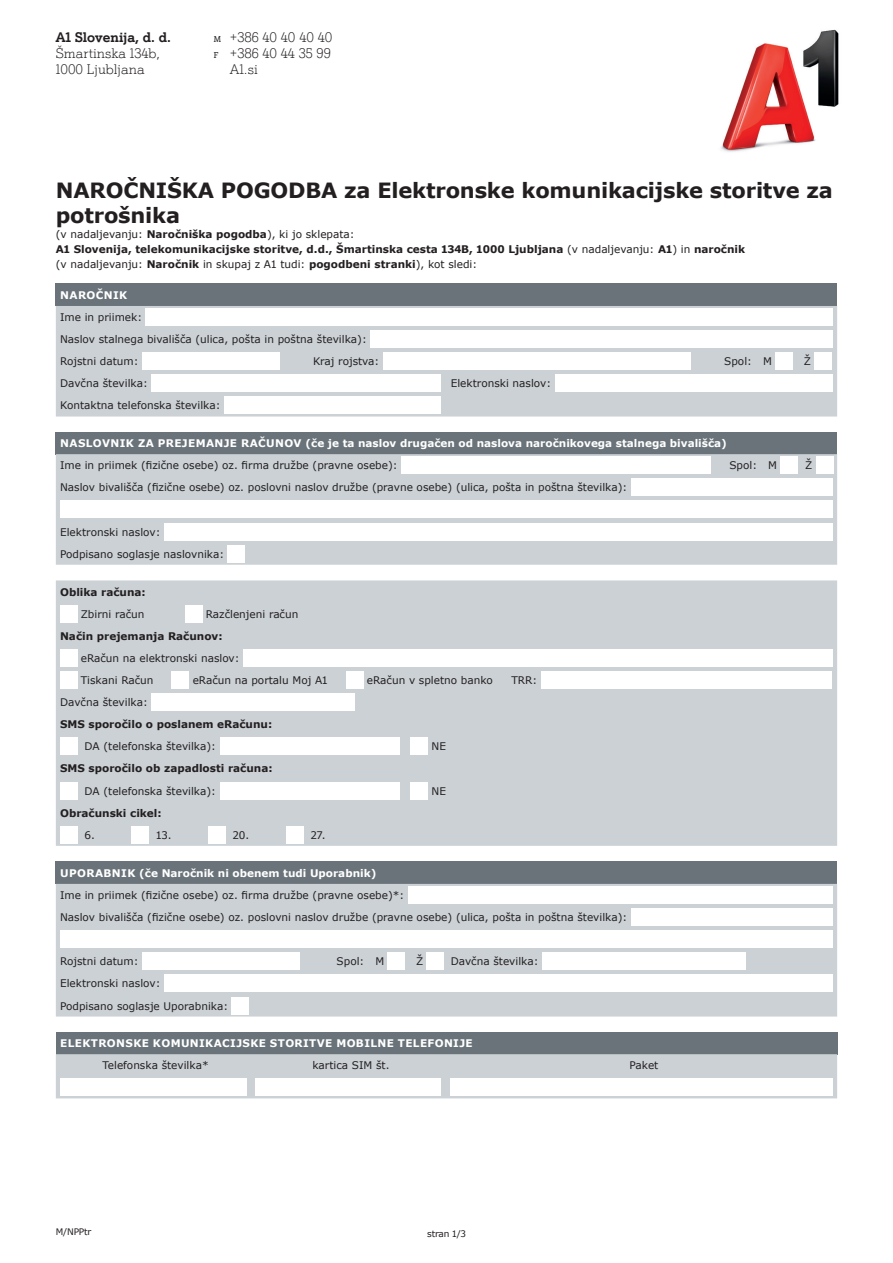
<style>
.page{position:relative;width:893px;height:1263px;background:#fff}
.page>*{position:absolute;margin:0;border:0;box-sizing:border-box;transform-origin:0 0}
.t1{font:700 21px/25.2px "Verdana";letter-spacing:-.01em;color:#231f20}
.t2{font:13.5px/16.2px "A1 Einfach Go Leicht";color:#231f20}
.t3{font:700 13.5px "A1 Einfach Go";color:#231f20}
.t4{font:10.5px/22px "Verdana";color:#231f20}
.t5{font:700 10.5px/15px "Verdana";color:#231f20}
.t6{font:700 10.5px "Verdana";color:#fff}
.t7{font:700 10.5px "Verdana";letter-spacing:.035em;color:#fff}
.t8{font:9px "Verdana";letter-spacing:-.02em;color:#231f20}
.t9{font:500 8.25px/16.4px "A1 Einfach Go";color:#231f20}
.s1{font-weight:400}
</style>
<div class="page">
<img style="left:721px;top:29px;width:118px;height:123px">
<div style="left:56px;top:284px;width:781px;height:22px;background:#697379"></div>
<div style="left:56px;top:306px;width:781px;height:110px;background:#cbd1d5"></div>
<div style="left:146px;top:308px;width:687px;height:17px;background:#fff"></div>
<div style="left:370px;top:331px;width:463px;height:17px;background:#fff"></div>
<div style="left:142px;top:353px;width:138px;height:17px;background:#fff"></div>
<div style="left:383px;top:353px;width:308px;height:17px;background:#fff"></div>
<div style="left:776px;top:353px;width:17px;height:17px;background:#fff"></div>
<div style="left:814px;top:353px;width:17px;height:17px;background:#fff"></div>
<div style="left:152px;top:375px;width:289px;height:17px;background:#fff"></div>
<div style="left:555px;top:375px;width:278px;height:17px;background:#fff"></div>
<div style="left:224px;top:397px;width:217px;height:17px;background:#fff"></div>
<div style="left:56px;top:432px;width:781px;height:22px;background:#697379"></div>
<div style="left:56px;top:454px;width:781px;height:111px;background:#cbd1d5"></div>
<div style="left:401px;top:457px;width:310px;height:17px;background:#fff"></div>
<div style="left:781px;top:457px;width:17px;height:17px;background:#fff"></div>
<div style="left:816px;top:457px;width:17px;height:17px;background:#fff"></div>
<div style="left:631px;top:479px;width:202px;height:17px;background:#fff"></div>
<div style="left:60px;top:501px;width:773px;height:17px;background:#fff"></div>
<div style="left:164px;top:523px;width:669px;height:17px;background:#fff"></div>
<div style="left:228px;top:545px;width:17px;height:17px;background:#fff"></div>
<div style="left:56px;top:580px;width:781px;height:266px;background:#cbd1d5"></div>
<div style="left:60px;top:605px;width:17px;height:17px;background:#fff"></div>
<div style="left:185px;top:605px;width:17px;height:17px;background:#fff"></div>
<div style="left:60px;top:649px;width:17px;height:17px;background:#fff"></div>
<div style="left:243px;top:649px;width:590px;height:17px;background:#fff"></div>
<div style="left:60px;top:671px;width:17px;height:17px;background:#fff"></div>
<div style="left:172px;top:671px;width:17px;height:17px;background:#fff"></div>
<div style="left:346px;top:671px;width:17px;height:17px;background:#fff"></div>
<div style="left:541px;top:671px;width:291px;height:17px;background:#fff"></div>
<div style="left:152px;top:693px;width:203px;height:18px;background:#fff"></div>
<div style="left:60px;top:738px;width:17px;height:17px;background:#fff"></div>
<div style="left:220px;top:738px;width:180px;height:17px;background:#fff"></div>
<div style="left:411px;top:738px;width:17px;height:17px;background:#fff"></div>
<div style="left:60px;top:782px;width:17px;height:17px;background:#fff"></div>
<div style="left:220px;top:782px;width:180px;height:17px;background:#fff"></div>
<div style="left:411px;top:782px;width:17px;height:17px;background:#fff"></div>
<div style="left:60px;top:826px;width:17px;height:17px;background:#fff"></div>
<div style="left:132px;top:826px;width:17px;height:17px;background:#fff"></div>
<div style="left:208px;top:826px;width:17px;height:17px;background:#fff"></div>
<div style="left:286px;top:826px;width:17px;height:17px;background:#fff"></div>
<div style="left:56px;top:862px;width:781px;height:22px;background:#697379"></div>
<div style="left:56px;top:884px;width:781px;height:132px;background:#cbd1d5"></div>
<div style="left:408px;top:886px;width:425px;height:17px;background:#fff"></div>
<div style="left:631px;top:908px;width:202px;height:17px;background:#fff"></div>
<div style="left:60px;top:931px;width:773px;height:17px;background:#fff"></div>
<div style="left:142px;top:953px;width:158px;height:17px;background:#fff"></div>
<div style="left:388px;top:953px;width:17px;height:17px;background:#fff"></div>
<div style="left:427px;top:953px;width:17px;height:17px;background:#fff"></div>
<div style="left:542px;top:953px;width:204px;height:17px;background:#fff"></div>
<div style="left:164px;top:975px;width:669px;height:17px;background:#fff"></div>
<div style="left:232px;top:997px;width:17px;height:17px;background:#fff"></div>
<div style="left:56px;top:1032px;width:781px;height:22px;background:#697379"></div>
<svg style="left:56px;top:1054px;width:781px;height:44px;background:#ccd1d5"></svg>
<div style="left:60px;top:1079px;width:187px;height:17px;background:#fff"></div>
<div style="left:255px;top:1079px;width:186px;height:17px;background:#fff"></div>
<div style="left:451px;top:1079px;width:382px;height:17px;background:#fff"></div>
<p class="t3" style="left:56px;top:28px;width:117px">A1 Slovenija, d. d.</p>
<p class="t2" style="left:56px;top:45px;width:106px">Šmartinska 134b,<br>1000 Ljubljana</p>
<p class="t9" style="left:214px;top:30px;width:9px">M<br>F</p>
<p class="t2" style="left:230px;top:29px;width:104px;text-align:justify">+386 40 40 40 40 +386 40 44 35 99<br>A1.si</p>
<h1 class="t1" style="left:56px;top:177px;width:778px">NAROČNIŠKA POGODBA za Elektronske komunikacijske storitve za potrošnika</h1>
<p class="t5" style="left:56px;top:227px;width:691px"><span class="s1">(v nadaljevanju:</span> Naročniška pogodba<span class="s1">), ki jo sklepata:<br></span>A1 Slovenija, telekomunikacijske storitve, d.d., Šmartinska cesta 134B, 1000 Ljubljana <span class="s1">(v nadaljevanju:</span> A1<span class="s1">) in</span> naročnik <span class="s1">(v nadaljevanju:</span> Naročnik <span class="s1">in skupaj z A1 tudi:</span> pogodbeni stranki<span class="s1">), kot sledi:</span></p>
<p class="t7" style="left:60px;top:288px;width:69px">NAROČNIK</p>
<p class="t4" style="left:60px;top:306px;width:308px">Ime in priimek:<br>Naslov stalnega bivališča (ulica, pošta in poštna številka):<br>Rojstni datum:</p>
<p class="t4" style="left:313px;top:350px;width:68px">Kraj rojstva:</p>
<p class="t4" style="left:724px;top:350px;width:49px">Spol: M</p>
<p class="t4" style="left:804px;top:350px;width:9px">Ž</p>
<p class="t4" style="left:60px;top:372px;width:89px">Davčna številka:</p>
<p class="t4" style="left:451px;top:372px;width:102px">Elektronski naslov:</p>
<p class="t4" style="left:60px;top:394px;width:162px">Kontaktna telefonska številka:</p>
<p class="t6" style="left:60px;top:436px;width:668px">NASLOVNIK ZA PREJEMANJE RAČUNOV (če je ta naslov drugačen od naslova naročnikovega stalnega bivališča)</p>
<p class="t4" style="left:60px;top:454px;width:339px">Ime in priimek (fizične osebe) oz. firma družbe (pravne osebe):</p>
<p class="t4" style="left:729px;top:454px;width:49px">Spol: M</p>
<p class="t4" style="left:805px;top:454px;width:9px">Ž</p>
<p class="t4" style="left:60px;top:476px;width:569px">Naslov bivališča (fizične osebe) oz. poslovni naslov družbe (pravne osebe) (ulica, pošta in poštna številka):</p>
<p class="t4" style="left:60px;top:521px;width:166px">Elektronski naslov:<br>Podpisano soglasje naslovnika:</p>
<p class="t5" style="left:60px;top:584px;width:87px">Oblika računa:</p>
<p class="t4" style="left:81px;top:603px;width:65px">Zbirni račun</p>
<p class="t4" style="left:206px;top:603px;width:94px">Razčlenjeni račun</p>
<p class="t5" style="left:60px;top:628px;width:164px">Način prejemanja Računov:</p>
<p class="t4" style="left:81px;top:647px;width:160px">eRačun na elektronski naslov:<br>Tiskani Račun</p>
<p class="t4" style="left:193px;top:669px;width:137px">eRačun na portalu Moj A1</p>
<p class="t4" style="left:367px;top:669px;width:127px">eRačun v spletno banko</p>
<p class="t4" style="left:511px;top:669px;width:27px">TRR:</p>
<p class="t4" style="left:60px;top:691px;width:89px">Davčna številka:</p>
<p class="t5" style="left:60px;top:717px;width:214px">SMS sporočilo o poslanem eRačunu:</p>
<p class="t4" style="left:84px;top:735px;width:133px">DA (telefonska številka):</p>
<p class="t4" style="left:431px;top:735px;width:16px">NE</p>
<p class="t5" style="left:60px;top:761px;width:214px">SMS sporočilo ob zapadlosti računa:</p>
<p class="t4" style="left:84px;top:779px;width:133px">DA (telefonska številka):</p>
<p class="t4" style="left:431px;top:779px;width:16px">NE</p>
<p class="t5" style="left:60px;top:805px;width:103px">Obračunski cikel:</p>
<p class="t4" style="left:84px;top:824px;width:12px">6.</p>
<p class="t4" style="left:156px;top:824px;width:17px">13.</p>
<p class="t4" style="left:233px;top:824px;width:18px">20.</p>
<p class="t4" style="left:311px;top:824px;width:16px">27.</p>
<p class="t6" style="left:60px;top:865px;width:318px">UPORABNIK (če Naročnik ni obenem tudi Uporabnik)</p>
<p class="t4" style="left:60px;top:884px;width:569px">Ime in priimek (fizične osebe) oz. firma družbe (pravne osebe)*:<br>Naslov bivališča (fizične osebe) oz. poslovni naslov družbe (pravne osebe) (ulica, pošta in poštna številka):</p>
<p class="t4" style="left:60px;top:950px;width:80px">Rojstni datum:</p>
<p class="t4" style="left:337px;top:950px;width:49px">Spol: M</p>
<p class="t4" style="left:416px;top:950px;width:9px">Ž</p>
<p class="t4" style="left:451px;top:950px;width:89px">Davčna številka:</p>
<p class="t4" style="left:60px;top:972px;width:170px">Elektronski naslov:<br>Podpisano soglasje Uporabnika:</p>
<p class="t7" style="left:60px;top:1036px;width:414px">ELEKTRONSKE KOMUNIKACIJSKE STORITVE MOBILNE TELEFONIJE</p>
<p class="t4" style="left:103px;top:1054px;width:108px">Telefonska številka*</p>
<p class="t4" style="left:312px;top:1054px;width:79px">kartica SIM št.</p>
<p class="t4" style="left:629px;top:1054px;width:30px">Paket</p>
<p class="t8" style="left:56px;top:1225px;width:37px">M/NPPtr</p>
<p class="t8" style="left:427px;top:1227px;width:40px">stran 1/3</p>
</div>
